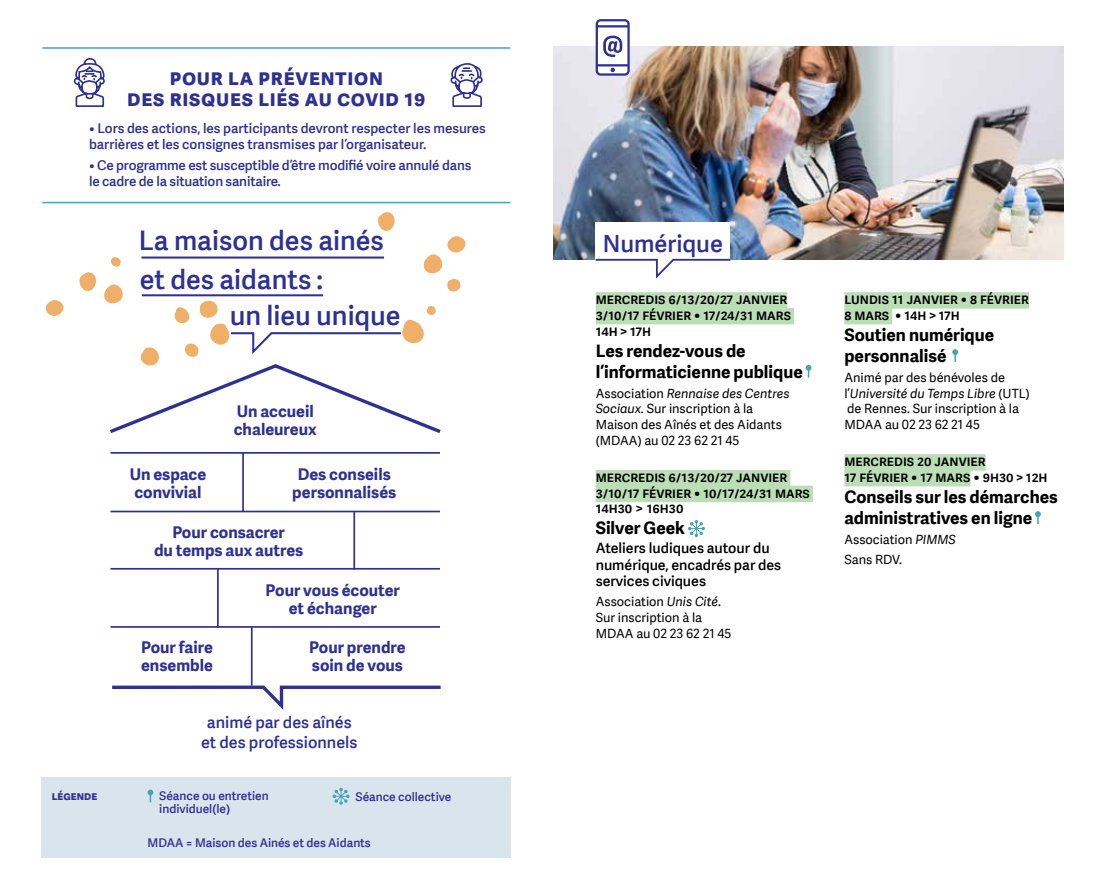
<style>
.page{position:relative;width:1106px;height:893px;background:#fff}
.page>*{position:absolute;margin:0;border:0;box-sizing:border-box;transform-origin:0 0}
.t1{font:27px/38.4px "Adelle Sans CYR Sb";color:#2e3092}
.t2{font:23.7px "Adelle Sans CYR Sb";color:#2e3092}
.t3{font:700 22.5px/21px "Adelle Sans CYR";letter-spacing:.03em;color:#2e3092;text-align:center}
.t4{font:700 17.25px/21px "Adelle Sans CYR";color:#000}
.t5{font:700 16.2px/17.5px "Adelle Sans CYR";color:#2e3092}
.t6{font:16.2px/19.5px "Adelle Sans CYR Sb";color:#2e3092;text-align:center}
.t7{font:15px/15.8px "Adelle Sans CYR Sb";color:#000}
.t8{font:14.25px/16.5px "Adelle Sans CYR Sb";color:#000}
.t9{font:13.5px/16.5px "Adelle Sans CYR Sb";letter-spacing:-.01em;color:#2e3092}
.t10{font:12.75px/15.8px "Adelle Sans CYR";color:#000}
.t11{font:12px/13.5px "Adelle Sans CYR Sb";color:#2e3092}
.t12{font:700 12px "Adelle Sans CYR";color:#2e3092}
.s1{font-style:italic}
</style>
<div class="page">
<svg style="left:45px;top:300px;width:19px;height:16px"></svg>
<svg style="left:112px;top:684px;width:329px;height:26px"></svg>
<svg style="left:79px;top:212px;width:386px;height:221px"></svg>
<hr style="left:110px;top:511px;width:330px;height:1px;background:#2e3092">
<hr style="left:110px;top:568px;width:330px;height:2px;background:#2e3092">
<hr style="left:110px;top:626px;width:330px;height:2px;background:#2e3092">
<hr style="left:110px;top:452px;width:330px;height:2px;background:#2e3092">
<hr style="left:242px;top:453px;width:2px;height:58px;background:#2e3092">
<hr style="left:217px;top:569px;width:2px;height:58px;background:#2e3092">
<hr style="left:353px;top:511px;width:2px;height:59px;background:#2e3092">
<hr style="left:251px;top:627px;width:1px;height:58px;background:#2e3092">
<div style="left:41px;top:777px;width:469px;height:80px;background:#d8e5ec"></div>
<svg style="left:147px;top:790px;width:6px;height:12px"></svg>
<svg style="left:332px;top:788px;width:17px;height:17px"></svg>
<svg style="left:450px;top:63px;width:33px;height:44px"></svg>
<svg style="left:73px;top:58px;width:32px;height:49px"></svg>
<hr style="left:42px;top:47px;width:468px;height:2px;background:#45a2bc">
<hr style="left:42px;top:202px;width:468px;height:1px;background:#45a2bc">
<img style="left:553px;top:47px;width:510px;height:212px">
<div style="left:597px;top:20px;width:31px;height:55px;background:#fff;border-radius:4px"></div>
<div style="left:595px;top:19px;width:34px;height:57px;border:2px solid #2e3092;border-radius:4px"></div>
<hr style="left:597px;top:25px;width:31px;height:2px;background:#2e3092">
<hr style="left:597px;top:64px;width:31px;height:2px;background:#2e3092">
<svg style="left:610px;top:68px;width:5px;height:4px"></svg>
<svg style="left:603px;top:36px;width:19px;height:21px"></svg>
<div style="left:595px;top:222px;width:135px;height:38px;background:#fff"></div>
<svg style="left:594px;top:258px;width:138px;height:21px"></svg>
<div style="left:595px;top:292px;width:192px;height:17px;background:#bbdeb6"></div>
<div style="left:595px;top:308px;width:199px;height:16px;background:#bbdeb6"></div>
<div style="left:595px;top:470px;width:195px;height:16px;background:#bbdeb6"></div>
<div style="left:595px;top:486px;width:218px;height:16px;background:#bbdeb6"></div>
<svg style="left:805px;top:365px;width:6px;height:13px"></svg>
<svg style="left:688px;top:520px;width:17px;height:17px"></svg>
<div style="left:844px;top:292px;width:185px;height:17px;background:#bbdeb6"></div>
<div style="left:844px;top:308px;width:48px;height:16px;background:#bbdeb6"></div>
<div style="left:844px;top:454px;width:141px;height:17px;background:#bbdeb6"></div>
<div style="left:844px;top:470px;width:126px;height:16px;background:#bbdeb6"></div>
<svg style="left:952px;top:349px;width:6px;height:13px"></svg>
<svg style="left:1035px;top:511px;width:5px;height:13px"></svg>
<h3 class="t3" style="left:127px;top:65px;width:300px">pour la prévention<br>des risques liés au covid 19</h3>
<p class="t9" style="left:89px;top:119px;width:398px">• Lors des actions, les participants devront respecter les mesures barrières et les consignes transmises par l’organisateur.</p>
<p class="t9" style="left:89px;top:156px;width:384px">• Ce programme est susceptible d’être modifié voire annulé dans le cadre de la situation sanitaire.</p>
<h1 class="t1" style="left:139px;top:220px;width:246px">La maison des ainés et des aidants :</h1>
<h1 class="t1" style="left:230px;top:295px;width:172px">un lieu unique</h1>
<p class="t5" style="left:130px;top:465px;width:78px">Un espace convivial</p>
<p class="t5" style="left:234px;top:402px;width:84px">Un accueil chaleureux</p>
<p class="t5" style="left:292px;top:465px;width:106px;text-align:center">Des conseils personnalisés</p>
<p class="t5" style="left:154px;top:523px;width:151px;text-align:center">Pour consacrer<br>du temps aux autres</p>
<p class="t5" style="left:141px;top:638px;width:73px">Pour faire ensemble</p>
<p class="t5" style="left:266px;top:581px;width:136px;text-align:center">Pour vous écouter et échanger</p>
<p class="t5" style="left:309px;top:638px;width:98px">Pour prendre soin de vous</p>
<p class="t6" style="left:201px;top:712px;width:158px">animé par des aînés et des professionnels</p>
<p class="t12" style="left:52px;top:787px;width:47px">légende</p>
<p class="t11" style="left:159px;top:788px;width:111px">Séance ou entretien individuel(le)</p>
<p class="t11" style="left:355px;top:790px;width:97px">Séance collective</p>
<p class="t11" style="left:147px;top:835px;width:225px">MDAA = Maison des Ainés et des Aidants</p>
<h2 class="t2" style="left:602px;top:226px;width:122px">Numérique</h2>
<p class="t7" style="left:595px;top:290px;width:197px">mercredis 6/13/20/27 janvier<br>3/10/17 février • 17/24/31 mars<br>14h &gt; 17h</p>
<h3 class="t4" style="left:595px;top:339px;width:208px">Les rendez-vous de l’informaticienne publique</h3>
<p class="t10" style="left:595px;top:385px;width:195px">Association <span class="s1">Rennaise des Centres<br>Sociaux.</span> Sur inscription à la<br>Maison des Aînés et des Aidants (MDAA) au 02 23 62 21 45</p>
<p class="t7" style="left:595px;top:468px;width:216px">mercredis 6/13/20/27 janvier<br>3/10/17 février • 10/17/24/31 mars<br>14h30 &gt; 16h30</p>
<h3 class="t4" style="left:595px;top:517px;width:91px">Silver Geek</h3>
<p class="t8" style="left:595px;top:539px;width:187px">Ateliers ludiques autour du numérique, encadrés par des services civiques</p>
<p class="t10" style="left:595px;top:593px;width:137px">Association <span class="s1">Unis Cité</span>.<br>Sur inscription à la<br>MDAA au 02 23 62 21 45</p>
<p class="t7" style="left:844px;top:290px;width:186px">lundis 11 janvier • 8 février<br>8 mars • 14h &gt; 17h</p>
<h3 class="t4" style="left:844px;top:324px;width:151px">Soutien numérique personnalisé</h3>
<p class="t10" style="left:844px;top:369px;width:187px">Animé par des bénévoles de l’<span class="s1">Université du Temps Libre</span> (UTL) de Rennes. Sur inscription à la<br>MDAA au 02 23 62 21 45</p>
<p class="t7" style="left:844px;top:452px;width:205px">mercredis 20 janvier<br>17 février • 17 mars • 9h30 &gt; 12h</p>
<h3 class="t4" style="left:844px;top:486px;width:215px">Conseils sur les démarches administratives en ligne</h3>
<p class="t10" style="left:844px;top:529px;width:113px;line-height:20px">Association <span class="s1">PIMMS<br></span>Sans RDV.</p>
</div>
